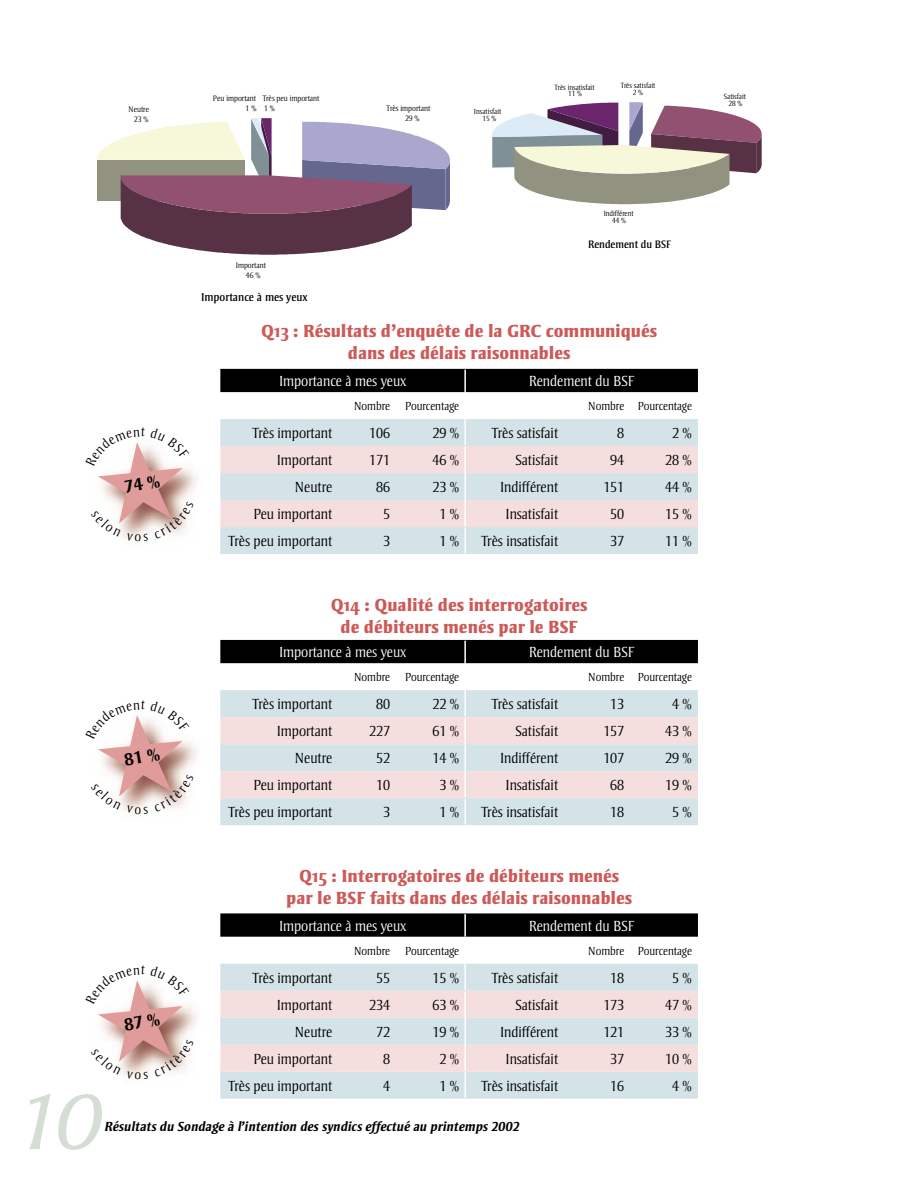
<style>
.page{position:relative;width:918px;height:1188px;background:#fff}
.page>*{position:absolute;margin:0;border:0;box-sizing:border-box;transform-origin:0 0}
.t1{font:108px "Strayhorn MT Light Italic Os F";color:#d5ded5}
.t2{font:18px/21.6px "Strayhorn MT Extra Bold Os F";color:#cc5a58;text-align:center}
.t3{font:300 15px "Strayhorn";color:#000}
.t4{font:300 15px "Strayhorn";color:#fff}
.t5{font:italic 700 13.5px "Strayhorn";color:#000}
.t6{font:300 12px "Strayhorn";color:#000}
.t7{font:11.7px "Strayhorn";color:#000}
.t8{font:11.1px "Strayhorn";color:#000}
.t9{font:300 8.25px/10.1px "Strayhorn";color:#000}
.t10{font:300 7.8px/6.9px "Strayhorn";color:#000;text-align:center}
</style>
<div class="page">
<div style="left:220px;top:369px;width:478px;height:23px;background:#000"></div>
<div style="left:220px;top:419px;width:478px;height:135px;background:#d3e3e7"></div>
<svg style="left:220px;top:446px;width:478px;height:81px;background:#e9dfe1"></svg>
<hr style="left:464px;top:370px;width:2px;height:22px;background:#fff">
<hr style="left:464px;top:419px;width:2px;height:26px;background:#fff">
<hr style="left:464px;top:447px;width:2px;height:26px;background:#fff">
<hr style="left:464px;top:473px;width:2px;height:27px;background:#fff">
<hr style="left:464px;top:500px;width:2px;height:26px;background:#fff">
<hr style="left:464px;top:528px;width:2px;height:25px;background:#fff">
<div style="left:220px;top:640px;width:478px;height:23px;background:#000"></div>
<div style="left:220px;top:690px;width:478px;height:135px;background:#d3e3e7"></div>
<svg style="left:220px;top:717px;width:478px;height:81px;background:#e9dfe1"></svg>
<hr style="left:464px;top:641px;width:2px;height:22px;background:#fff">
<hr style="left:464px;top:690px;width:2px;height:26px;background:#fff">
<hr style="left:464px;top:718px;width:2px;height:26px;background:#fff">
<hr style="left:464px;top:744px;width:2px;height:27px;background:#fff">
<hr style="left:464px;top:771px;width:2px;height:26px;background:#fff">
<hr style="left:464px;top:799px;width:2px;height:25px;background:#fff">
<svg style="left:220px;top:913px;width:478px;height:24px;background:#080808"></svg>
<div style="left:220px;top:964px;width:478px;height:135px;background:#d3e3e7"></div>
<svg style="left:220px;top:991px;width:478px;height:81px;background:#e9dfe1"></svg>
<hr style="left:464px;top:914px;width:2px;height:23px;background:#fff">
<hr style="left:464px;top:964px;width:2px;height:26px;background:#fff">
<hr style="left:464px;top:991px;width:2px;height:27px;background:#fff">
<hr style="left:464px;top:1018px;width:2px;height:27px;background:#fff">
<hr style="left:464px;top:1045px;width:2px;height:26px;background:#fff">
<hr style="left:464px;top:1072px;width:2px;height:26px;background:#fff">
<svg style="left:97px;top:118px;width:353px;height:137px"></svg>
<svg style="left:492px;top:102px;width:269px;height:102px"></svg>
<svg style="left:98px;top:442px;width:96px;height:98px"></svg>
<svg style="left:98px;top:715px;width:96px;height:98px"></svg>
<svg style="left:98px;top:980px;width:96px;height:98px"></svg>
<p class="t9" style="left:129px;top:105px;width:22px;text-align:center">Neutre<br>23 %</p>
<p class="t9" style="left:213px;top:93px;width:45px;text-align:right">Peu important<br>1 %</p>
<p class="t9" style="left:263px;top:94px;width:58px">Très peu important<br>1 %</p>
<p class="t9" style="left:405px;top:104px;width:27px;text-indent:-19px">Très important<br>29 %</p>
<p class="t10" style="left:474px;top:108px;width:29px">Insatisfait<br>15 %</p>
<p class="t10" style="left:555px;top:84px;width:41px">Très insatisfait<br>11 %</p>
<p class="t10" style="left:621px;top:83px;width:36px">Très satisfait<br>2 %</p>
<p class="t10" style="left:724px;top:94px;width:24px">Satisfait<br>28 %</p>
<p class="t10" style="left:604px;top:210px;width:31px">Indifférent<br>44 %</p>
<p class="t9" style="left:236px;top:260px;width:32px;text-align:center">Important<br>46 %</p>
<p class="t7" style="left:201px;top:291px;width:108px">Importance à mes yeux</p>
<p class="t8" style="left:588px;top:238px;width:85px">Rendement du BSF</p>
<p class="t2" style="left:261px;top:320px;width:397px">Q13 : Résultats d’enquête de la GRC communiqués dans des délais raisonnables</p>
<p class="t4" style="left:279px;top:373px;width:129px">Importance à mes yeux</p>
<p class="t4" style="left:529px;top:373px;width:107px">Rendement du BSF</p>
<p class="t6" style="left:354px;top:399px;width:107px">Nombre Pourcentage</p>
<p class="t6" style="left:588px;top:399px;width:105px">Nombre Pourcentage</p>
<p class="t3" style="left:253px;top:425px;width:81px">Très important</p>
<p class="t3" style="left:369px;top:425px;width:22px">106</p>
<p class="t3" style="left:432px;top:425px;width:28px">29 %</p>
<p class="t3" style="left:492px;top:425px;width:68px">Très satisfait</p>
<p class="t3" style="left:617px;top:425px;width:8px">8</p>
<p class="t3" style="left:672px;top:425px;width:21px">2 %</p>
<p class="t3" style="left:277px;top:452px;width:57px">Important</p>
<p class="t3" style="left:369px;top:452px;width:22px">171</p>
<p class="t3" style="left:432px;top:452px;width:28px">46 %</p>
<p class="t3" style="left:515px;top:452px;width:44px">Satisfait</p>
<p class="t3" style="left:610px;top:452px;width:15px">94</p>
<p class="t3" style="left:665px;top:452px;width:28px">28 %</p>
<p class="t3" style="left:295px;top:479px;width:39px">Neutre</p>
<p class="t3" style="left:376px;top:479px;width:15px">86</p>
<p class="t3" style="left:432px;top:479px;width:28px">23 %</p>
<p class="t3" style="left:500px;top:479px;width:60px">Indifférent</p>
<p class="t3" style="left:603px;top:479px;width:22px">151</p>
<p class="t3" style="left:665px;top:479px;width:28px">44 %</p>
<p class="t3" style="left:253px;top:506px;width:80px">Peu important</p>
<p class="t3" style="left:383px;top:506px;width:8px">5</p>
<p class="t3" style="left:439px;top:506px;width:21px">1 %</p>
<p class="t3" style="left:506px;top:506px;width:54px">Insatisfait</p>
<p class="t3" style="left:610px;top:506px;width:15px">50</p>
<p class="t3" style="left:665px;top:506px;width:28px">15 %</p>
<p class="t3" style="left:229px;top:533px;width:105px">Très peu important</p>
<p class="t3" style="left:383px;top:533px;width:8px">3</p>
<p class="t3" style="left:439px;top:533px;width:21px">1 %</p>
<p class="t3" style="left:481px;top:533px;width:78px">Très insatisfait</p>
<p class="t3" style="left:610px;top:533px;width:15px">37</p>
<p class="t3" style="left:665px;top:533px;width:28px">11 %</p>
<p class="t2" style="left:331px;top:594px;width:258px">Q14 : Qualité des interrogatoires de débiteurs menés par le BSF</p>
<p class="t4" style="left:279px;top:644px;width:129px">Importance à mes yeux</p>
<p class="t4" style="left:529px;top:644px;width:107px">Rendement du BSF</p>
<p class="t6" style="left:354px;top:671px;width:107px">Nombre Pourcentage</p>
<p class="t6" style="left:588px;top:671px;width:105px">Nombre Pourcentage</p>
<p class="t3" style="left:253px;top:696px;width:81px">Très important</p>
<p class="t3" style="left:376px;top:696px;width:15px">80</p>
<p class="t3" style="left:432px;top:696px;width:28px">22 %</p>
<p class="t3" style="left:492px;top:696px;width:68px">Très satisfait</p>
<p class="t3" style="left:610px;top:696px;width:15px">13</p>
<p class="t3" style="left:672px;top:696px;width:21px">4 %</p>
<p class="t3" style="left:277px;top:723px;width:57px">Important</p>
<p class="t3" style="left:369px;top:723px;width:22px">227</p>
<p class="t3" style="left:432px;top:723px;width:28px">61 %</p>
<p class="t3" style="left:515px;top:723px;width:44px">Satisfait</p>
<p class="t3" style="left:603px;top:723px;width:22px">157</p>
<p class="t3" style="left:665px;top:723px;width:28px">43 %</p>
<p class="t3" style="left:295px;top:750px;width:39px">Neutre</p>
<p class="t3" style="left:376px;top:750px;width:15px">52</p>
<p class="t3" style="left:432px;top:750px;width:28px">14 %</p>
<p class="t3" style="left:500px;top:750px;width:60px">Indifférent</p>
<p class="t3" style="left:603px;top:750px;width:22px">107</p>
<p class="t3" style="left:665px;top:750px;width:28px">29 %</p>
<p class="t3" style="left:253px;top:777px;width:80px">Peu important</p>
<p class="t3" style="left:376px;top:777px;width:15px">10</p>
<p class="t3" style="left:439px;top:777px;width:21px">3 %</p>
<p class="t3" style="left:506px;top:777px;width:54px">Insatisfait</p>
<p class="t3" style="left:610px;top:777px;width:15px">68</p>
<p class="t3" style="left:665px;top:777px;width:28px">19 %</p>
<p class="t3" style="left:229px;top:804px;width:105px">Très peu important</p>
<p class="t3" style="left:383px;top:804px;width:8px">3</p>
<p class="t3" style="left:439px;top:804px;width:21px">1 %</p>
<p class="t3" style="left:481px;top:804px;width:78px">Très insatisfait</p>
<p class="t3" style="left:610px;top:804px;width:15px">18</p>
<p class="t3" style="left:672px;top:804px;width:21px">5 %</p>
<p class="t2" style="left:286px;top:865px;width:347px">Q15 : Interrogatoires de débiteurs menés par le BSF faits dans des délais raisonnables</p>
<p class="t4" style="left:279px;top:917px;width:129px">Importance à mes yeux</p>
<p class="t4" style="left:529px;top:917px;width:107px">Rendement du BSF</p>
<p class="t6" style="left:354px;top:944px;width:107px">Nombre Pourcentage</p>
<p class="t6" style="left:588px;top:944px;width:105px">Nombre Pourcentage</p>
<p class="t3" style="left:253px;top:970px;width:81px">Très important</p>
<p class="t3" style="left:376px;top:970px;width:15px">55</p>
<p class="t3" style="left:432px;top:970px;width:28px">15 %</p>
<p class="t3" style="left:492px;top:970px;width:68px">Très satisfait</p>
<p class="t3" style="left:610px;top:970px;width:15px">18</p>
<p class="t3" style="left:672px;top:970px;width:21px">5 %</p>
<p class="t3" style="left:277px;top:997px;width:57px">Important</p>
<p class="t3" style="left:369px;top:997px;width:22px">234</p>
<p class="t3" style="left:432px;top:997px;width:28px">63 %</p>
<p class="t3" style="left:515px;top:997px;width:44px">Satisfait</p>
<p class="t3" style="left:603px;top:997px;width:22px">173</p>
<p class="t3" style="left:665px;top:997px;width:28px">47 %</p>
<p class="t3" style="left:295px;top:1024px;width:39px">Neutre</p>
<p class="t3" style="left:376px;top:1024px;width:15px">72</p>
<p class="t3" style="left:432px;top:1024px;width:28px">19 %</p>
<p class="t3" style="left:500px;top:1024px;width:60px">Indifférent</p>
<p class="t3" style="left:603px;top:1024px;width:22px">121</p>
<p class="t3" style="left:665px;top:1024px;width:28px">33 %</p>
<p class="t3" style="left:253px;top:1051px;width:80px">Peu important</p>
<p class="t3" style="left:383px;top:1051px;width:8px">8</p>
<p class="t3" style="left:439px;top:1051px;width:21px">2 %</p>
<p class="t3" style="left:506px;top:1051px;width:54px">Insatisfait</p>
<p class="t3" style="left:610px;top:1051px;width:15px">37</p>
<p class="t3" style="left:665px;top:1051px;width:28px">10 %</p>
<p class="t3" style="left:229px;top:1078px;width:105px">Très peu important</p>
<p class="t3" style="left:383px;top:1078px;width:8px">4</p>
<p class="t3" style="left:439px;top:1078px;width:21px">1 %</p>
<p class="t3" style="left:481px;top:1078px;width:78px">Très insatisfait</p>
<p class="t3" style="left:610px;top:1078px;width:15px">16</p>
<p class="t3" style="left:672px;top:1078px;width:21px">4 %</p>
<h1 class="t1" style="left:24px;top:1053px;width:82px">10</h1>
<p class="t5" style="left:105px;top:1118px;width:417px">Résultats du Sondage à l’intention des syndics effectué au printemps 2002</p>
</div>
